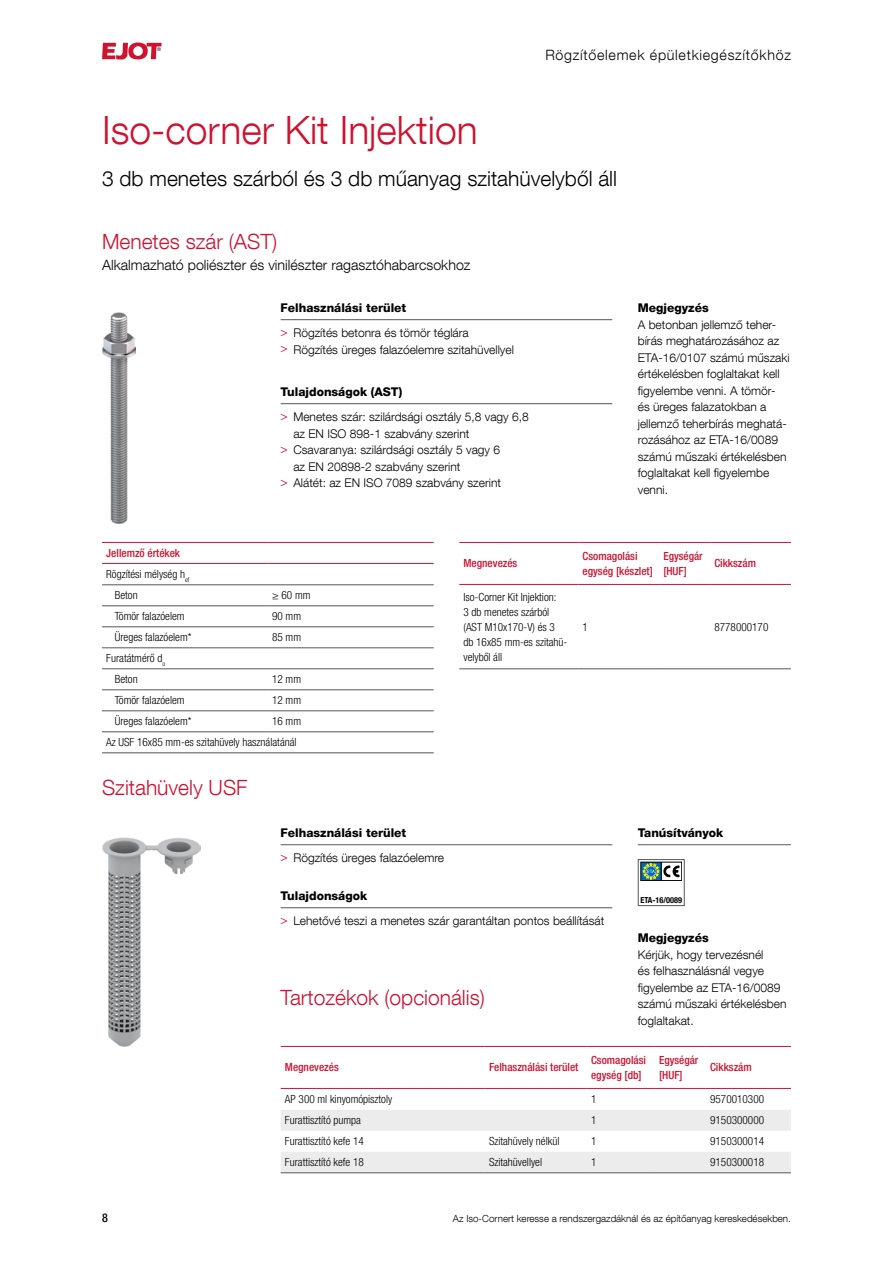
<style>
.page{position:relative;width:893px;height:1263px;background:#fff}
.page>*{position:absolute;margin:0;border:0;box-sizing:border-box;transform-origin:0 0}
.t1{font:300 39px "Helvetica Neue LT Com";color:#ce1230}
.t2{font:300 21px "Helvetica Neue LT Com";color:#ce1230}
.t3{font:300 21px "Helvetica Neue LT Com";color:#000}
.t4{font:300 14.25px "Helvetica Neue LT Com";color:#000}
.t5{font:300 14.25px "Helvetica Neue LT Com";letter-spacing:.05em;color:#000}
.t6{font:300 12px/16.5px "Helvetica Neue LT Com";color:#000}
.t7{font:800 12px "Helvetica Neue LT Com";color:#000}
.t8{font:500 condensed 12px "Helvetica Neue LT Com";color:#000}
.t9{font:300 condensed 11.25px/15px "Helvetica Neue LT Com";color:#000}
.t10{font:500 condensed 11.25px/15px "Helvetica Neue LT Com";color:#ce1230}
.t11{font:300 9.75px "Helvetica Neue LT Com";color:#000}
.t12{font:700 condensed 8.25px "Helvetica Neue LT Com";color:#000}
.s1{font-weight:800}
.s2{font-weight:400;color:#ce1230}
</style>
<div class="page">
<svg style="left:102px;top:42px;width:60px;height:18px"></svg>
<img style="left:102px;top:312px;width:34px;height:211px">
<hr style="left:281px;top:319px;width:331px;height:1px;background:#565656">
<hr style="left:281px;top:403px;width:331px;height:1px;background:#565656">
<hr style="left:102px;top:605px;width:166px;height:1px;background:#565656">
<hr style="left:268px;top:605px;width:166px;height:1px;background:#565656">
<hr style="left:102px;top:626px;width:166px;height:1px;background:#565656">
<hr style="left:268px;top:626px;width:166px;height:1px;background:#565656">
<hr style="left:102px;top:647px;width:166px;height:1px;background:#565656">
<hr style="left:268px;top:647px;width:166px;height:1px;background:#565656">
<hr style="left:102px;top:668px;width:166px;height:1px;background:#565656">
<hr style="left:268px;top:668px;width:166px;height:1px;background:#565656">
<hr style="left:102px;top:689px;width:166px;height:1px;background:#565656">
<hr style="left:268px;top:689px;width:166px;height:1px;background:#565656">
<hr style="left:102px;top:710px;width:166px;height:1px;background:#565656">
<hr style="left:268px;top:710px;width:166px;height:1px;background:#565656">
<hr style="left:102px;top:542px;width:166px;height:1px;background:#ce1230">
<hr style="left:268px;top:542px;width:166px;height:1px;background:#ce1230">
<hr style="left:102px;top:563px;width:166px;height:1px;background:#ce1230">
<hr style="left:268px;top:563px;width:166px;height:1px;background:#ce1230">
<hr style="left:102px;top:584px;width:166px;height:1px;background:#565656">
<hr style="left:268px;top:584px;width:166px;height:1px;background:#565656">
<hr style="left:102px;top:731px;width:166px;height:1px;background:#565656">
<hr style="left:268px;top:731px;width:166px;height:1px;background:#565656">
<hr style="left:102px;top:752px;width:166px;height:1px;background:#565656">
<hr style="left:268px;top:752px;width:166px;height:1px;background:#565656">
<hr style="left:459px;top:542px;width:119px;height:1px;background:#ce1230">
<hr style="left:578px;top:542px;width:81px;height:1px;background:#ce1230">
<hr style="left:659px;top:542px;width:51px;height:1px;background:#ce1230">
<hr style="left:710px;top:542px;width:81px;height:1px;background:#ce1230">
<hr style="left:459px;top:584px;width:119px;height:1px;background:#ce1230">
<hr style="left:578px;top:584px;width:81px;height:1px;background:#ce1230">
<hr style="left:659px;top:584px;width:51px;height:1px;background:#ce1230">
<hr style="left:710px;top:584px;width:81px;height:1px;background:#ce1230">
<hr style="left:459px;top:668px;width:119px;height:1px;background:#565656">
<hr style="left:578px;top:668px;width:81px;height:1px;background:#565656">
<hr style="left:659px;top:668px;width:51px;height:1px;background:#565656">
<hr style="left:710px;top:668px;width:81px;height:1px;background:#565656">
<img style="left:102px;top:837px;width:99px;height:209px">
<hr style="left:281px;top:844px;width:331px;height:1px;background:#565656">
<hr style="left:281px;top:907px;width:331px;height:1px;background:#565656">
<hr style="left:638px;top:844px;width:153px;height:1px;background:#565656">
<svg style="left:640px;top:862px;width:42px;height:19px"></svg>
<div style="left:638px;top:859px;width:47px;height:47px;border:1px solid #565656"></div>
<svg style="left:281px;top:1110px;width:510px;height:62px"></svg>
<hr style="left:281px;top:1046px;width:204px;height:1px;background:#ce1230">
<hr style="left:485px;top:1046px;width:102px;height:1px;background:#ce1230">
<hr style="left:587px;top:1046px;width:68px;height:1px;background:#ce1230">
<hr style="left:655px;top:1046px;width:51px;height:1px;background:#ce1230">
<hr style="left:706px;top:1046px;width:85px;height:1px;background:#ce1230">
<hr style="left:281px;top:1088px;width:204px;height:1px;background:#ce1230">
<hr style="left:485px;top:1088px;width:102px;height:1px;background:#ce1230">
<hr style="left:587px;top:1088px;width:68px;height:1px;background:#ce1230">
<hr style="left:655px;top:1088px;width:51px;height:1px;background:#ce1230">
<hr style="left:706px;top:1088px;width:85px;height:1px;background:#ce1230">
<hr style="left:281px;top:1172px;width:204px;height:1px;background:#565656">
<hr style="left:485px;top:1172px;width:102px;height:1px;background:#565656">
<hr style="left:587px;top:1172px;width:68px;height:1px;background:#565656">
<hr style="left:655px;top:1172px;width:51px;height:1px;background:#565656">
<hr style="left:706px;top:1172px;width:85px;height:1px;background:#565656">
<p class="t5" style="left:545px;top:46px;width:247px">Rögzítőelemek épületkiegészítőkhöz</p>
<h1 class="t1" style="left:102px;top:106px;width:377px">Iso-corner Kit Injektion</h1>
<h2 class="t3" style="left:102px;top:166px;width:516px">3 db menetes szárból és 3 db műanyag szitahüvelyből áll</h2>
<h2 class="t2" style="left:102px;top:229px;width:177px">Menetes szár (AST)</h2>
<p class="t4" style="left:102px;top:256px;width:370px">Alkalmazható poliészter és vinilészter ragasztóhabarcsokhoz</p>
<p class="t6" style="left:281px;top:295px;width:190px;line-height:25px"><span class="s1">Felhasználási terület<br></span><span class="s2">&gt;</span> Rögzítés betonra és tömör téglára</p>
<p class="t6" style="left:281px;top:341px;width:235px"><span class="s2">&gt;</span> Rögzítés üreges falazóelemre szitahüvellyel</p>
<p class="t6" style="left:281px;top:379px;width:250px;line-height:25px"><span class="s1">Tulajdonságok (AST)<br></span><span class="s2">&gt;</span> Menetes szár: szilárdsági osztály 5,8 vagy 6,8</p>
<p class="t6" style="left:293px;top:425px;width:178px">az EN ISO 898-1 szabvány szerint</p>
<p class="t6" style="left:281px;top:441px;width:221px"><span class="s2">&gt;</span> Csavaranya: szilárdsági osztály 5 vagy 6</p>
<p class="t6" style="left:293px;top:458px;width:168px">az EN 20898-2 szabvány szerint</p>
<p class="t6" style="left:281px;top:474px;width:222px"><span class="s2">&gt;</span> Alátét: az EN ISO 7089 szabvány szerint</p>
<p class="t7" style="left:638px;top:301px;width:72px">Megjegyzés</p>
<p class="t6" style="left:638px;top:316px;width:153px">A betonban jellemző teher&shy;bírás meghatározásához az<br>ETA-16/0107 számú műszaki értékelésben foglaltakat kell figyelembe venni. A tömör&shy;és üreges falazatokban a jellemző teherbírás meghatá&shy;rozásához az ETA-16/0089 számú műszaki értékelésben foglaltakat kell figyelembe venni.</p>
<p class="t10" style="left:106px;top:545px;width:75px">Jellemző értékek</p>
<p class="t9" style="left:106px;top:567px;width:85px">Rögzítési mélység h<sub>ef</sub></p>
<p class="t9" style="left:115px;top:588px;width:24px">Beton</p>
<p class="t9" style="left:272px;top:588px;width:40px">≥ 60 mm</p>
<p class="t9" style="left:115px;top:609px;width:71px">Tömör falazóelem</p>
<p class="t9" style="left:272px;top:609px;width:30px">90 mm</p>
<p class="t9" style="left:115px;top:630px;width:78px">Üreges falazóelem*</p>
<p class="t9" style="left:272px;top:630px;width:30px">85 mm</p>
<p class="t9" style="left:115px;top:648px;width:52px;line-height:21px;text-indent:-9px">Furatátmérő d<sub>o<br></sub>Beton</p>
<p class="t9" style="left:272px;top:672px;width:30px">12 mm</p>
<p class="t9" style="left:115px;top:693px;width:71px">Tömör falazóelem</p>
<p class="t9" style="left:272px;top:693px;width:30px">12 mm</p>
<p class="t9" style="left:115px;top:714px;width:78px">Üreges falazóelem*</p>
<p class="t9" style="left:106px;top:711px;width:196px;line-height:21px;text-indent:166px">16 mm<br>Az USF 16x85 mm-es szitahüvely használatánál</p>
<h2 class="t2" style="left:102px;top:775px;width:147px">Szitahüvely USF</h2>
<p class="t10" style="left:463px;top:556px;width:55px">Megnevezés</p>
<p class="t10" style="left:583px;top:548px;width:72px">Csomagolási egység [készlet]</p>
<p class="t10" style="left:663px;top:548px;width:41px">Egységár [HUF]</p>
<p class="t10" style="left:714px;top:556px;width:43px">Cikkszám</p>
<p class="t9" style="left:463px;top:589px;width:105px">Iso-Corner Kit Injektion:<br>3 db menetes szárból (AST M10x170-V) és 3 db 16x85 mm-es szitahü&shy;velyből áll</p>
<p class="t9" style="left:583px;top:619px;width:7px">1</p>
<p class="t9" style="left:714px;top:619px;width:55px">8778000170</p>
<p class="t6" style="left:281px;top:820px;width:165px;line-height:25px"><span class="s1">Felhasználási terület<br></span><span class="s2">&gt;</span> Rögzítés üreges falazóelemre</p>
<p class="t6" style="left:281px;top:883px;width:325px;line-height:25px"><span class="s1">Tulajdonságok<br></span><span class="s2">&gt;</span> Lehetővé teszi a menetes szár garantáltan pontos beállítását</p>
<h2 class="t2" style="left:281px;top:985px;width:206px">Tartozékok (opcionális)</h2>
<p class="t7" style="left:638px;top:826px;width:87px">Tanúsítványok</p>
<p class="t12" style="left:640px;top:895px;width:43px">ETA-16/0089</p>
<p class="t7" style="left:638px;top:931px;width:72px">Megjegyzés</p>
<p class="t6" style="left:638px;top:946px;width:150px">Kérjük, hogy tervezésnél<br>és felhasználásnál vegye figyelembe az ETA-16/0089 számú műszaki értékelésben foglaltakat.</p>
<p class="t10" style="left:285px;top:1060px;width:55px">Megnevezés</p>
<p class="t10" style="left:489px;top:1060px;width:91px">Felhasználási terület</p>
<p class="t10" style="left:591px;top:1052px;width:56px">Csomagolási egység [db]</p>
<p class="t10" style="left:659px;top:1052px;width:41px">Egységár [HUF]</p>
<p class="t10" style="left:710px;top:1060px;width:43px">Cikkszám</p>
<p class="t9" style="left:285px;top:1092px;width:109px">AP 300 ml kinyomópisztoly</p>
<p class="t9" style="left:591px;top:1092px;width:7px">1</p>
<p class="t9" style="left:710px;top:1092px;width:55px">9570010300</p>
<p class="t9" style="left:285px;top:1113px;width:78px">Furattisztító pumpa</p>
<p class="t9" style="left:591px;top:1113px;width:7px">1</p>
<p class="t9" style="left:710px;top:1113px;width:55px">9150300000</p>
<p class="t9" style="left:285px;top:1134px;width:80px">Furattisztító kefe 14</p>
<p class="t9" style="left:489px;top:1134px;width:72px">Szitahüvely nélkül</p>
<p class="t9" style="left:591px;top:1134px;width:7px">1</p>
<p class="t9" style="left:710px;top:1134px;width:55px">9150300014</p>
<p class="t9" style="left:285px;top:1154px;width:80px">Furattisztító kefe 18</p>
<p class="t9" style="left:489px;top:1154px;width:55px">Szitahüvellyel</p>
<p class="t9" style="left:591px;top:1154px;width:7px">1</p>
<p class="t9" style="left:710px;top:1154px;width:55px">9150300018</p>
<p class="t8" style="left:102px;top:1211px;width:7px">8</p>
<p class="t11" style="left:453px;top:1212px;width:339px">Az Iso-Cornert keresse a rendszergazdáknál és az építőanyag kereskedésekben.</p>
</div>
